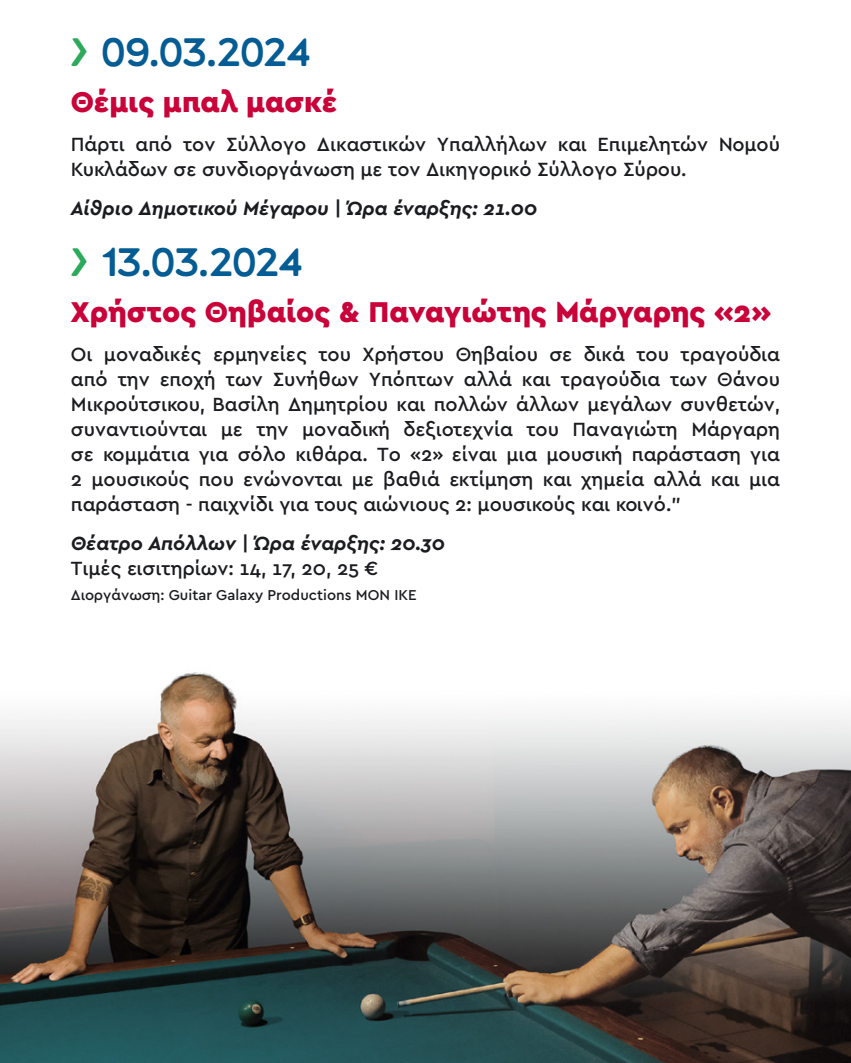
<style>
.page{position:relative;width:851px;height:1063px;background:#fff}
.page>*{position:absolute;margin:0;border:0;box-sizing:border-box;transform-origin:0 0}
.t1{font:40px "CC Metcon";letter-spacing:-.02em;color:#035c93}
.t2{font:900 30px "Cera Pro";letter-spacing:.005em;color:#c90239}
.t3{font:500 20px/25px "Cera Pro";color:#1b1c20}
.t4{font:italic 700 20px "Cera Pro";color:#1b1c20}
.t5{font:500 15px "Cera Pro";color:#1b1c20}
.s1{color:#2caa5b}
</style>
<div class="page">
<img style="left:0;top:672px;width:850px;height:391px">
<h1 class="t1" style="left:71px;top:30px;width:240px"><span class="s1">&gt;</span> 09.03.2024</h1>
<h2 class="t2" style="left:71px;top:82px;width:268px">Θέμις μπαλ μασκέ</h2>
<p class="t3" style="left:71px;top:131px;width:710px">Πάρτι από τον Σύλλογο Δικαστικών Υπαλλήλων και Επιμελητών Νομού<br>Κυκλάδων σε συνδιοργάνωση με τον Δικηγορικό Σύλλογο Σύρου.</p>
<p class="t4" style="left:71px;top:195px;width:467px">Αίθριο Δημοτικού Μέγαρου | Ώρα έναρξης: 21.00</p>
<h1 class="t1" style="left:71px;top:240px;width:232px"><span class="s1">&gt;</span> 13.03.2024</h1>
<h2 class="t2" style="left:71px;top:292px;width:701px">Χρήστος Θηβαίος &amp; Παναγιώτης Μάργαρης «2»</h2>
<p class="t3" style="left:71px;top:341px;width:710px;text-align:justify">Οι μοναδικές ερμηνείες του Χρήστου Θηβαίου σε δικά του τραγούδια από την εποχή των Συνήθων Υπόπτων αλλά και τραγούδια των Θάνου Μικρούτσικου, Βασίλη Δημητρίου και πολλών άλλων μεγάλων συνθετών, συναντιούνται με την μοναδική δεξιοτεχνία του Παναγιώτη Μάργαρη σε κομμάτια για σόλο κιθάρα. Το «2» είναι μια μουσική παράσταση για 2 μουσικούς που ενώνονται με βαθιά εκτίμηση και χημεία αλλά και μια παράσταση - παιχνίδι για τους αιώνιους 2: μουσικούς και κοινό.”</p>
<p class="t4" style="left:71px;top:530px;width:375px">Θέατρο Απόλλων | Ώρα έναρξης: 20.30</p>
<p class="t3" style="left:71px;top:555px;width:309px">Τιμές εισιτηρίων: 14, 17, 20, 25 €</p>
<p class="t5" style="left:71px;top:585px;width:347px">Διοργάνωση: Guitar Galaxy Productions MON IKE</p>
</div>
